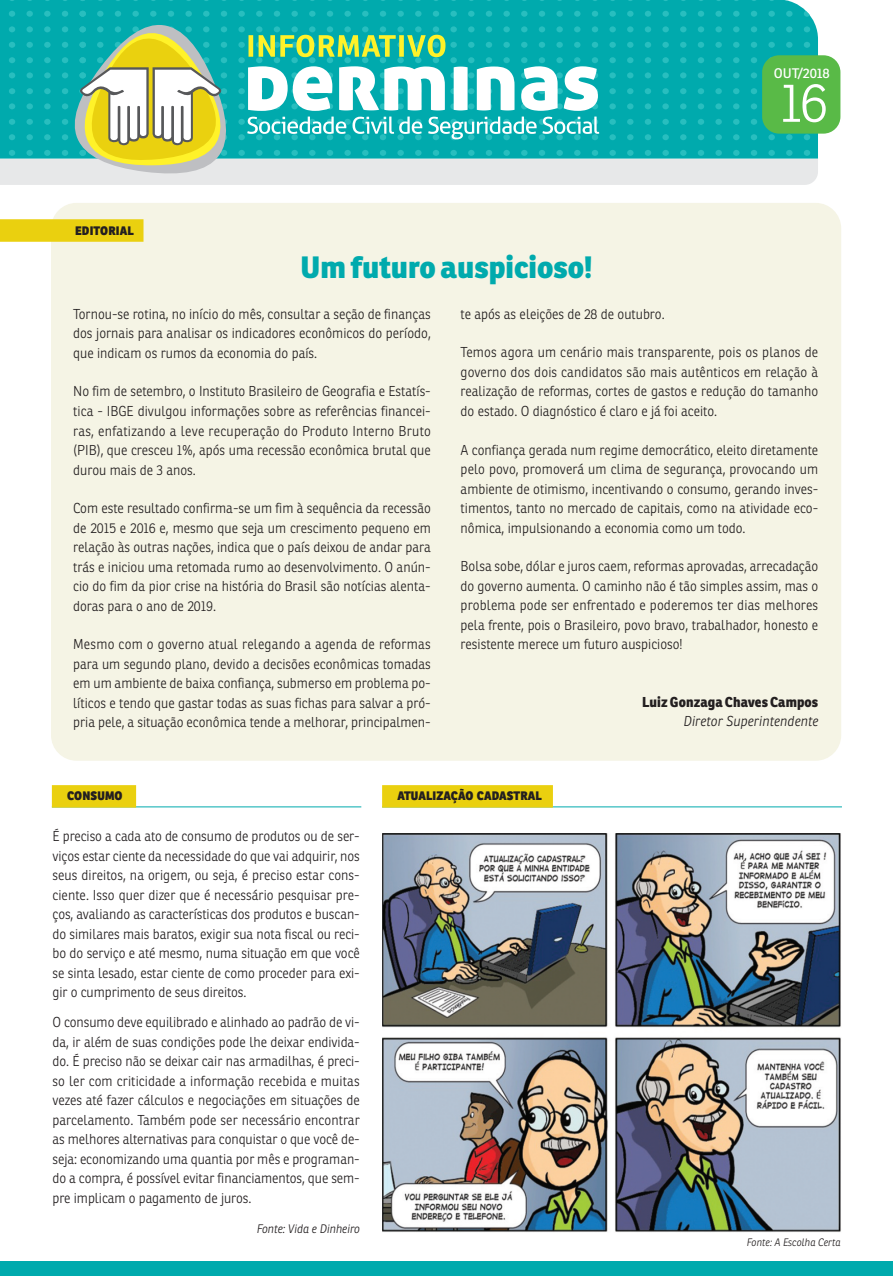
<style>
.page{position:relative;width:893px;height:1276px;background:#fff}
.page>*{position:absolute;margin:0;border:0;box-sizing:border-box;transform-origin:0 0}
.t1{font:300 54px "Ronnia";color:#fff}
.t2{font:800 30px "Ronnia";color:#00aaad}
.t3{font:300 13.95px/19.5px "Ronnia";color:#231f20;text-align:justify;scale:.95 1}
.t4{font:800 13.95px "Ronnia";letter-spacing:.005em;color:#231f20;scale:.95 1}
.t5{font:italic 300 13.95px "Ronnia";letter-spacing:.005em;color:#231f20;scale:.95 1}
.t6{font:13.5px "Ronnia";letter-spacing:-.015em;color:#fff}
.t7{font:800 12px "Ronnia";letter-spacing:.01em;color:#231f20;scale:.95 1}
.t8{font:italic 300 12px "Ronnia";letter-spacing:-.005em;color:#231f20;scale:.95 1}
.t9{font:italic 300 10.5px "Ronnia";color:#231f20;scale:.95 1}
</style>
<div class="page">
<div style="left:0;top:1261px;width:893px;height:15px;background:#00aaad"></div>
<div style="left:0;top:0;width:801px;height:7px;background:#00aaad"></div>
<svg style="left:0;top:7px;width:818px;height:177px;background:#57c1b6"></svg>
<div style="left:51px;top:203px;width:790px;height:558px;background:#f5f4e5;border-radius:26px"></div>
<div style="left:762px;top:55px;width:78px;height:79px;background:#59ba47;border-radius:17px"></div>
<div style="left:0;top:219px;width:143px;height:23px;background:#ead00f"></div>
<hr style="left:52px;top:806px;width:309px;height:1px;background:#00aaad">
<div style="left:52px;top:785px;width:84px;height:22px;background:#ead00f"></div>
<hr style="left:382px;top:806px;width:460px;height:1px;background:#00aaad">
<div style="left:382px;top:785px;width:171px;height:22px;background:#ead00f"></div>
<img style="left:382px;top:833px;width:459px;height:399px">
<p class="t6" style="left:774px;top:68px;width:57px">OUT/2018</p>
<p class="t7" style="left:75px;top:226px;width:63px">EDITORIAL</p>
<h2 class="t2" style="left:301px;top:256px;width:293px">Um futuro auspicioso!</h2>
<h1 class="t1" style="left:780px;top:83px;width:50px">16</h1>
<p class="t3" style="left:73px;top:305px;width:378px">Tornou-se rotina, no início do mês, consultar a seção de finanças dos jornais para analisar os indicadores econômicos do período, que indicam os rumos da economia do país.</p>
<p class="t3" style="left:73px;top:383px;width:378px">No fim de setembro, o Instituto Brasileiro de Geografia e Estatís&shy;tica - IBGE divulgou informações sobre as referências financei&shy;ras, enfatizando a leve recuperação do Produto Interno Bruto (PIB), que cresceu 1%, após uma recessão econômica brutal que durou mais de 3 anos.</p>
<p class="t3" style="left:73px;top:500px;width:378px">Com este resultado confirma-se um fim à sequência da recessão de 2015 e 2016 e, mesmo que seja um crescimento pequeno em relação às outras nações, indica que o país deixou de andar para trás e iniciou uma retomada rumo ao desenvolvimento. O anún&shy;cio do fim da pior crise na história do Brasil são notícias alenta&shy;doras para o ano de 2019.</p>
<p class="t3" style="left:73px;top:636px;width:378px">Mesmo com o governo atual relegando a agenda de reformas para um segundo plano, devido a decisões econômicas tomadas em um ambiente de baixa confiança, submerso em problema po&shy;líticos e tendo que gastar todas as suas fichas para salvar a pró&shy;pria pele, a situação econômica tende a melhorar, principalmen-</p>
<p class="t3" style="left:461px;top:305px;width:216px">te após as eleições de 28 de outubro.</p>
<p class="t3" style="left:461px;top:344px;width:378px">Temos agora um cenário mais transparente, pois os planos de governo dos dois candidatos são mais autênticos em relação à realização de reformas, cortes de gastos e redução do tamanho do estado. O diagnóstico é claro e já foi aceito.</p>
<p class="t3" style="left:461px;top:441px;width:378px">A confiança gerada num regime democrático, eleito diretamente pelo povo, promoverá um clima de segurança, provocando um ambiente de otimismo, incentivando o consumo, gerando inves&shy;timentos, tanto no mercado de capitais, como na atividade eco&shy;nômica, impulsionando a economia como um todo.</p>
<p class="t3" style="left:461px;top:558px;width:378px">Bolsa sobe, dólar e juros caem, reformas aprovadas, arrecadação do governo aumenta. O caminho não é tão simples assim, mas o problema pode ser enfrentado e poderemos ter dias melhores pela frente, pois o Brasileiro, povo bravo, trabalhador, honesto e resistente merece um futuro auspicioso!</p>
<p class="t4" style="left:642px;top:696px;width:187px">Luiz Gonzaga Chaves Campos</p>
<p class="t5" style="left:683px;top:713px;width:144px">Diretor Superintendente</p>
<p class="t7" style="left:67px;top:792px;width:60px">CONSUMO</p>
<p class="t7" style="left:397px;top:792px;width:154px">ATUALIZAÇÃO CADASTRAL</p>
<p class="t3" style="left:53px;top:828px;width:325px">É preciso a cada ato de consumo de produtos ou de ser&shy;viços estar ciente da necessidade do que vai adquirir, nos seus direitos, na origem, ou seja, é preciso estar cons&shy;ciente. Isso quer dizer que é necessário pesquisar pre&shy;ços, avaliando as características dos produtos e buscan&shy;do similares mais baratos, exigir sua nota fiscal ou reci&shy;bo do serviço e até mesmo, numa situação em que você se sinta lesado, estar ciente de como proceder para exi&shy;gir o cumprimento de seus direitos.</p>
<p class="t3" style="left:53px;top:1014px;width:325px">O consumo deve equilibrado e alinhado ao padrão de vi&shy;da, ir além de suas condições pode lhe deixar endivida&shy;do. É preciso não se deixar cair nas armadilhas, é preci&shy;so ler com criticidade a informação recebida e muitas vezes até fazer cálculos e negociações em situações de parcelamento. Também pode ser necessário encontrar as melhores alternativas para conquistar o que você de&shy;seja: economizando uma quantia por mês e programan&shy;do a compra, é possível evitar financiamentos, que sem&shy;pre implicam o pagamento de juros.</p>
<p class="t8" style="left:256px;top:1221px;width:110px">Fonte: Vida e Dinheiro</p>
<p class="t9" style="left:747px;top:1235px;width:100px">Fonte: A Escolha Certa</p>
</div>
